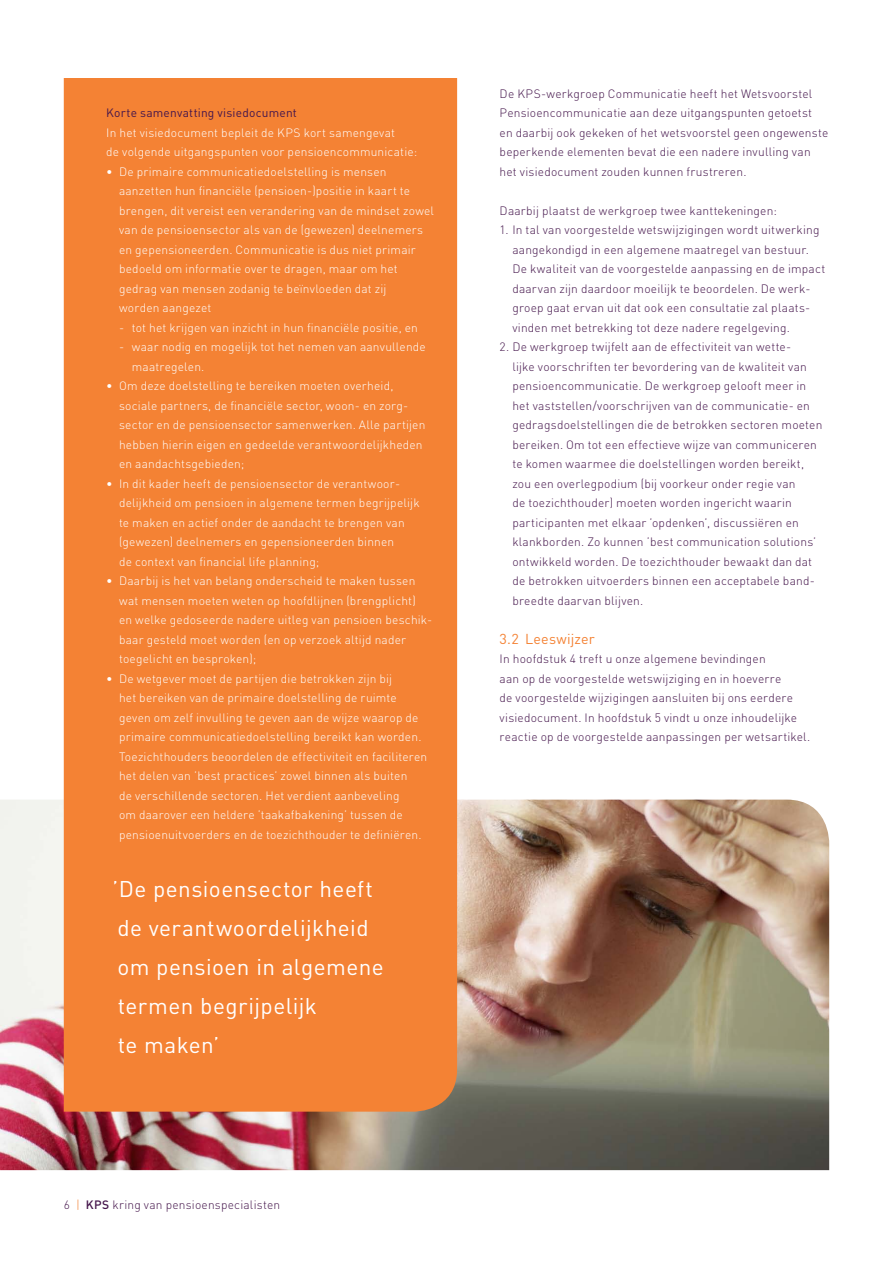
<style>
.page{position:relative;width:893px;height:1263px;background:#fff}
.page>*{position:absolute;margin:0;border:0;box-sizing:border-box;transform-origin:0 0}
._05_Subsubkop{font:22.5px/39px "DIN Pro";letter-spacing:.02em;color:#fff}
._06_Tussenkopje_Para{font:14.25px "DIN Pro";letter-spacing:.015em;color:#f48234}
._09_Platte_tekst_ops{font:300 12px/19.5px "DIN Pro";letter-spacing:.015em;color:#fff}
._09_Platte_tekst_ops-2{font:300 12px/19.5px "DIN Pro";letter-spacing:.015em;color:#45164c}
._09_Platte_tekst{font:300 12px/19.5px "DIN Pro";letter-spacing:.015em;color:#45164c}
._09_Platte_tekst-2{font:300 12px/19.5px "DIN Pro";letter-spacing:.015em;color:#fff}
._07_Tussenkopje{font:12px "DIN Pro";letter-spacing:.015em;color:#45164c}
.s1{color:#f48234}
.s2{font-weight:500}
</style>
<div class="page">
<img style="left:0;top:800px;width:829px;height:370px">
<div style="left:64px;top:78px;width:393px;height:1034px;background:#f48234"></div>
<p class="_07_Tussenkopje" style="left:106px;top:105px;width:192px">Korte samenvatting visiedocument</p>
<p class="_09_Platte_tekst-2" style="left:106px;top:122px;width:312px">In het visiedocument bepleit de KPS kort samengevat<br>de volgende uitgangspunten voor pensioencommunicatie:</p>
<p class="_09_Platte_tekst_ops" style="left:119px;top:161px;width:316px;text-indent:-13px">• De primaire communicatiedoelstelling is mensen aanzetten hun financiële (pensioen-)positie in kaart te brengen, dit vereist een verandering van de mindset zowel van de pensioensector als van de (gewezen) deelnemers en gepensioneerden. Communicatie is dus niet primair bedoeld om informatie over te dragen, maar om het gedrag van mensen zodanig te beïnvloeden dat zij<br>worden aangezet</p>
<p class="_09_Platte_tekst_ops" style="left:119px;top:317px;width:300px">- tot het krijgen van inzicht in hun financiële positie, en</p>
<p class="_09_Platte_tekst_ops" style="left:132px;top:336px;width:296px;text-indent:-13px">- waar nodig en mogelijk tot het nemen van aanvullende maatregelen.</p>
<p class="_09_Platte_tekst_ops" style="left:119px;top:375px;width:308px;text-indent:-13px">• Om deze doelstelling te bereiken moeten overheid, sociale partners, de financiële sector, woon- en zorg&shy;sector en de pensioensector samenwerken. Alle partijen hebben hierin eigen en gedeelde verantwoordelijkheden en aandachtsgebieden;</p>
<p class="_09_Platte_tekst_ops" style="left:119px;top:473px;width:302px;text-indent:-13px">• In dit kader heeft de pensioensector de verantwoor&shy;delijkheid om pensioen in algemene termen begrijpelijk te maken en actief onder de aandacht te brengen van (gewezen) deelnemers en gepensioneerden binnen<br>de context van financial life planning;</p>
<p class="_09_Platte_tekst_ops" style="left:119px;top:570px;width:315px;text-indent:-13px">• Daarbij is het van belang onderscheid te maken tussen wat mensen moeten weten op hoofdlijnen (brengplicht)<br>en welke gedoseerde nadere uitleg van pensioen beschik&shy;baar gesteld moet worden (en op verzoek altijd nader toegelicht en besproken);</p>
<p class="_09_Platte_tekst_ops" style="left:119px;top:668px;width:310px;text-indent:-13px">• De wetgever moet de partijen die betrokken zijn bij<br>het bereiken van de primaire doelstelling de ruimte geven om zelf invulling te geven aan de wijze waarop de primaire communicatiedoelstelling bereikt kan worden.<br>Toezichthouders beoordelen de effectiviteit en faciliteren het delen van ’best practices’ zowel binnen als buiten<br>de verschillende sectoren. Het verdient aanbeveling<br>om daarover een heldere ’taakafbakening’ tussen de pensioenuitvoerders en de toezichthouder te definiëren.</p>
<p class="_05_Subsubkop" style="left:113px;top:868px;width:273px">’De pensioensector heeft de verantwoordelijkheid om pensioen in algemene termen begrijpelijk<br>te maken’</p>
<p class="_09_Platte_tekst_ops-2" style="left:64px;top:1194px;width:218px">6 <span class="s1">|</span> <span class="s2">KPS</span> kring van pensioenspecialisten</p>
<p class="_09_Platte_tekst" style="left:500px;top:83px;width:330px">De KPS-werkgroep Communicatie heeft het Wetsvoorstel Pensioencommunicatie aan deze uitgangspunten getoetst en daarbij ook gekeken of het wetsvoorstel geen ongewenste beperkende elementen bevat die een nadere invulling van het visiedocument zouden kunnen frustreren.</p>
<p class="_09_Platte_tekst" style="left:500px;top:200px;width:279px">Daarbij plaatst de werkgroep twee kanttekeningen:</p>
<p class="_09_Platte_tekst_ops-2" style="left:512px;top:219px;width:314px;text-indent:-13px">1. In tal van voorgestelde wetswijzigingen wordt uitwerking aangekondigd in een algemene maatregel van bestuur.<br>De kwaliteit van de voorgestelde aanpassing en de impact daarvan zijn daardoor moeilijk te beoordelen. De werk&shy;groep gaat ervan uit dat ook een consultatie zal plaats&shy;vinden met betrekking tot deze nadere regelgeving.</p>
<p class="_09_Platte_tekst_ops-2" style="left:512px;top:336px;width:311px;text-indent:-13px">2. De werkgroep twijfelt aan de effectiviteit van wette-<br>lijke voorschriften ter bevordering van de kwaliteit van pensioencommunicatie. De werkgroep gelooft meer in het vaststellen/voorschrijven van de communicatie- en gedragsdoelstellingen die de betrokken sectoren moeten bereiken. Om tot een effectieve wijze van communiceren te komen waarmee die doelstellingen worden bereikt, zou een overlegpodium (bij voorkeur onder regie van<br>de toezichthouder) moeten worden ingericht waarin participanten met elkaar ’opdenken’, discussiëren en klankborden. Zo kunnen ’best communication solutions’ ontwikkeld worden. De toezichthouder bewaakt dan dat de betrokken uitvoerders binnen een acceptabele band&shy;breedte daarvan blijven.</p>
<p class="_06_Tussenkopje_Para" style="left:500px;top:629px;width:97px">3.2 Leeswijzer</p>
<p class="_09_Platte_tekst" style="left:500px;top:648px;width:312px">In hoofdstuk 4 treft u onze algemene bevindingen<br>aan op de voorgestelde wetswijziging en in hoeverre<br>de voorgestelde wijzigingen aansluiten bij ons eerdere visiedocument. In hoofdstuk 5 vindt u onze inhoudelijke reactie op de voorgestelde aanpassingen per wetsartikel.</p>
</div>
